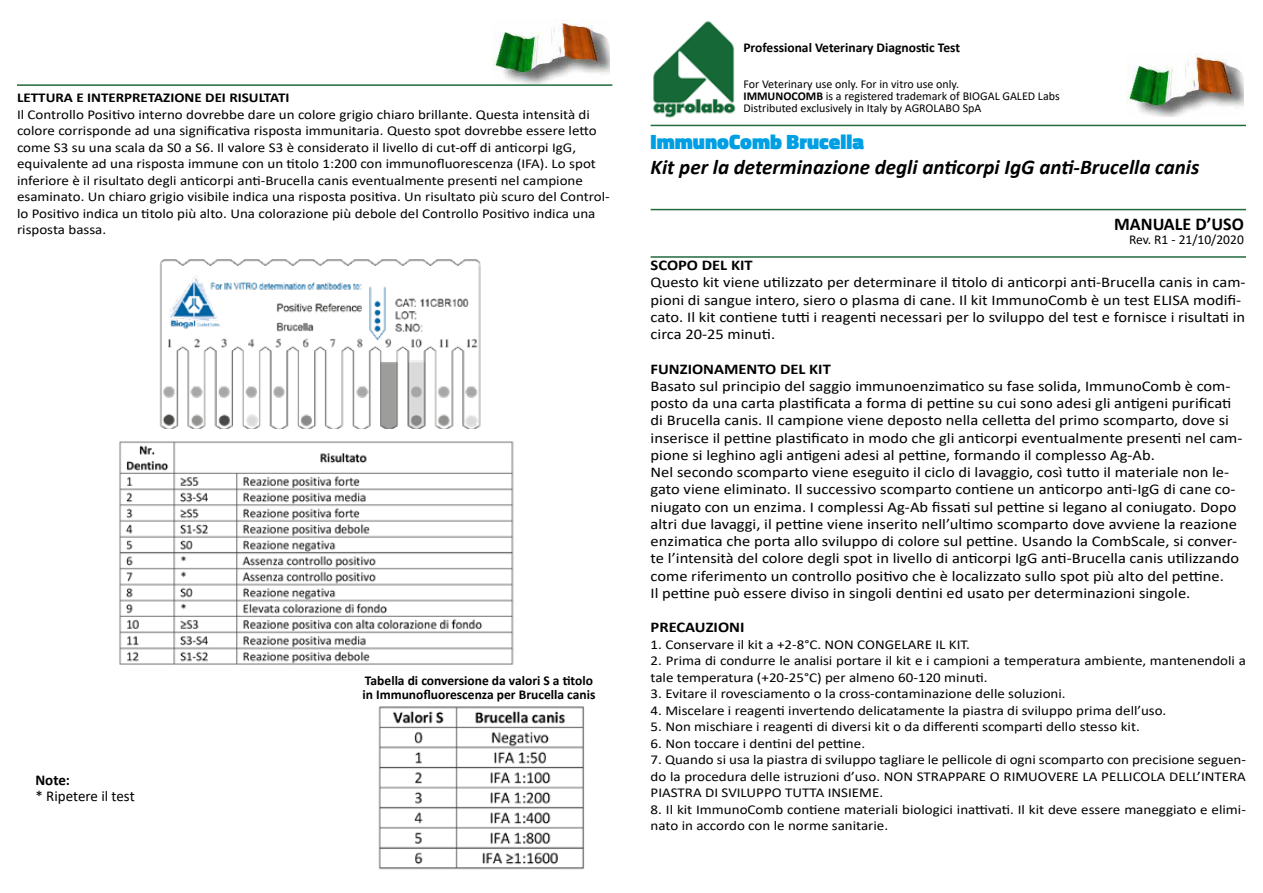
<style>
.page{position:relative;width:1263px;height:893px;background:#fff}
.page>*{position:absolute;margin:0;border:0;box-sizing:border-box;transform-origin:0 0}
.t1{font:italic 700 21px "Calibri";color:#000}
.t2{font:900 21px "Titillium Web";color:#009fe3}
.t3{font:700 18px "Calibri";color:#000}
.t4{font:15px "Calibri";color:#000}
.t5{font:700 15px "Calibri";color:#000}
.t6{font:14.85px/17.2px "Calibri";color:#000;scale:1.11 1}
.t7{font:700 14.85px "Calibri";color:#000;scale:1.11 1}
.t8{font:13.5px/16.5px "Calibri";color:#000;scale:1.11 1}
.t9{font:700 13.5px/13.5px "Calibri";color:#000}
.t10{font:700 13.5px "Calibri";color:#000;scale:1.11 1}
.t11{font:13.5px "Calibri";color:#000}
.t12{font:12px/12px "Calibri";color:#000}
.s1{font-weight:700}
</style>
<div class="page">
<img style="left:653px;top:21px;width:83px;height:97px">
<hr style="left:651px;top:125px;width:595px;height:1px;background:#206b3b">
<hr style="left:651px;top:209px;width:595px;height:1px;background:#206b3b">
<hr style="left:651px;top:256px;width:595px;height:2px;background:#206b3b">
<img style="left:1127px;top:53px;width:117px;height:64px">
<hr style="left:17px;top:84px;width:595px;height:2px;background:#206b3b">
<img style="left:492px;top:20px;width:117px;height:63px">
<img style="left:159px;top:259px;width:322px;height:169px">
<img style="left:119px;top:441px;width:395px;height:224px">
<img style="left:378px;top:706px;width:207px;height:164px">
<p class="t10" style="left:17px;top:88px;width:247px">LETTURA E INTERPRETAZIONE DEI RISULTATI</p>
<p class="t8" style="left:17px;top:106px;width:535px">Il Controllo Positivo interno dovrebbe dare un colore grigio chiaro brillante. Questa intensità di colore corrisponde ad una significativa risposta immunitaria. Questo spot dovrebbe essere letto come S3 su una scala da S0 a S6. Il valore S3 è considerato il livello di cut-off di anticorpi IgG, equivalente ad una risposta immune con un titolo 1:200 con immunofluorescenza (IFA). Lo spot inferiore è il risultato degli anticorpi anti-Brucella canis eventualmente presenti nel campione esaminato. Un chiaro grigio visibile indica una risposta positiva. Un risultato più scuro del Control&shy;lo Positivo indica un titolo più alto. Una colorazione più debole del Controllo Positivo indica una risposta bassa.</p>
<p class="t5" style="left:35px;top:770px;width:36px">Note:</p>
<p class="t4" style="left:35px;top:785px;width:101px">* Ripetere il test</p>
<p class="t9" style="left:362px;top:674px;width:234px">Tabella di conversione da valori S a titolo in Immunofluorescenza per Brucella canis</p>
<p class="t9" style="left:743px;top:41px;width:218px">Professional Veterinary Diagnostic Test</p>
<p class="t12" style="left:743px;top:78px;width:318px">For Veterinary use only. For in vitro use only.<br><span class="s1">IMMUNOCOMB</span> is a registered trademark of BIOGAL GALED Labs<br>Distributed exclusively in Italy by AGROLABO SpA</p>
<h1 class="t2" style="left:651px;top:126px;width:215px">ImmunoComb Brucella</h1>
<h1 class="t1" style="left:651px;top:152px;width:550px">Kit per la determinazione degli anticorpi IgG anti-Brucella canis</h1>
<h2 class="t3" style="left:1114px;top:212px;width:131px">MANUALE D’USO</h2>
<p class="t11" style="left:1129px;top:230px;width:116px">Rev. R1 - 21/10/2020</p>
<p class="t7" style="left:651px;top:255px;width:93px">SCOPO DEL KIT</p>
<p class="t6" style="left:651px;top:273px;width:537px">Questo kit viene utilizzato per determinare il titolo di anticorpi anti-Brucella canis in cam&shy;pioni di sangue intero, siero o plasma di cane. Il kit ImmunoComb è un test ELISA modifi&shy;cato. Il kit contiene tutti i reagenti necessari per lo sviluppo del test e fornisce i risultati in circa 20-25 minuti.</p>
<p class="t7" style="left:651px;top:358px;width:164px">FUNZIONAMENTO DEL KIT</p>
<p class="t6" style="left:651px;top:377px;width:535px">Basato sul principio del saggio immunoenzimatico su fase solida, ImmunoComb è com&shy;posto da una carta plastificata a forma di pettine su cui sono adesi gli antigeni purificati di Brucella canis. Il campione viene deposto nella celletta del primo scomparto, dove si inserisce il pettine plastificato in modo che gli anticorpi eventualmente presenti nel cam&shy;pione si leghino agli antigeni adesi al pettine, formando il complesso Ag-Ab.<br>Nel secondo scomparto viene eseguito il ciclo di lavaggio, così tutto il materiale non le&shy;gato viene eliminato. Il successivo scomparto contiene un anticorpo anti-IgG di cane co&shy;niugato con un enzima. I complessi Ag-Ab fissati sul pettine si legano al coniugato. Dopo altri due lavaggi, il pettine viene inserito nell’ultimo scomparto dove avviene la reazione enzimatica che porta allo sviluppo di colore sul pettine. Usando la CombScale, si conver&shy;te l’intensità del colore degli spot in livello di anticorpi IgG anti-Brucella canis utilizzando come riferimento un controllo positivo che è localizzato sullo spot più alto del pettine.<br>Il pettine può essere diviso in singoli dentini ed usato per determinazioni singole.</p>
<p class="t7" style="left:651px;top:617px;width:86px">PRECAUZIONI</p>
<p class="t8" style="left:651px;top:636px;width:289px">1. Conservare il kit a +2-8°C. NON CONGELARE IL KIT.</p>
<p class="t8" style="left:651px;top:652px;width:538px">2. Prima di condurre le analisi portare il kit e i campioni a temperatura ambiente, mantenendoli a tale temperatura (+20-25°C) per almeno 60-120 minuti.</p>
<p class="t8" style="left:651px;top:685px;width:375px">3. Evitare il rovesciamento o la cross-contaminazione delle soluzioni.</p>
<p class="t8" style="left:651px;top:702px;width:466px">4. Miscelare i reagenti invertendo delicatamente la piastra di sviluppo prima dell’uso.</p>
<p class="t8" style="left:651px;top:718px;width:442px">5. Non mischiare i reagenti di diversi kit o da differenti scomparti dello stesso kit.</p>
<p class="t8" style="left:651px;top:735px;width:195px">6. Non toccare i dentini del pettine.</p>
<p class="t8" style="left:651px;top:751px;width:538px;text-align:justify">7. Quando si usa la piastra di sviluppo tagliare le pellicole di ogni scomparto con precisione seguen&shy;do la procedura delle istruzioni d’uso. NON STRAPPARE O RIMUOVERE LA PELLICOLA DELL’INTERA PIASTRA DI SVILUPPO TUTTA INSIEME.</p>
<p class="t8" style="left:651px;top:801px;width:538px">8. Il kit ImmunoComb contiene materiali biologici inattivati. Il kit deve essere maneggiato e elimi&shy;nato in accordo con le norme sanitarie.</p>
</div>
